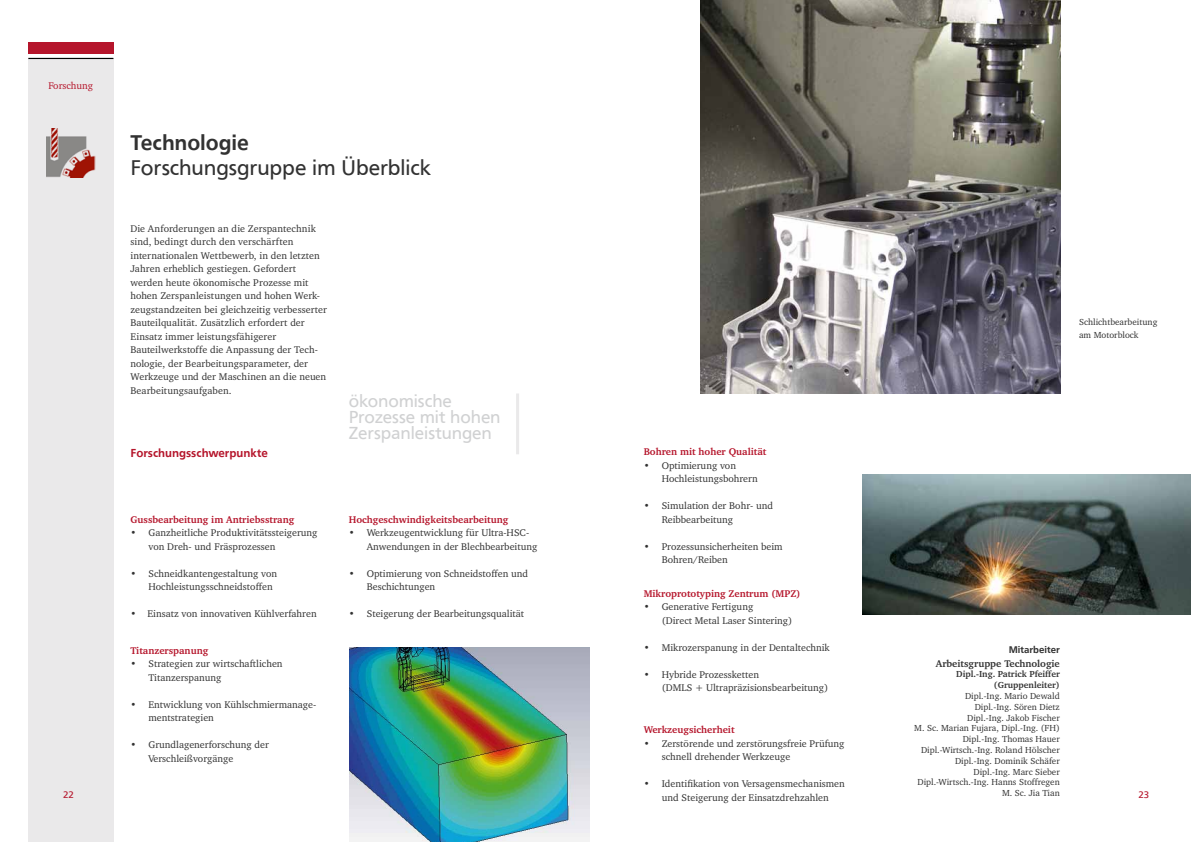
<style>
.page{position:relative;width:1191px;height:842px;background:#fff}
.page>*{position:absolute;margin:0;border:0;box-sizing:border-box;transform-origin:0 0}
.t1{font:22px "Front Page";letter-spacing:-.005em;color:#323232}
.t2{font:500 22px "Front Page";letter-spacing:-.005em;color:#323232}
.t3{font:18px/16px "Front Page";letter-spacing:-.005em;color:#d0d1d2}
.t4{font:500 12px "Front Page";color:#b5152b}
.t5{font:10px/13.5px "Charter";color:#323232}
.t6{font:700 10px "Charter";color:#b5152b}
.t7{font:700 10px "Charter";color:#323232}
.t8{font:500 10px "Front Page";color:#323232}
.t9{font:10px "Charter";color:#b5152b}
.t10{font:10px "Front Page";color:#b5152b}
.t11{font:9px/10.8px "Charter";color:#323232}
.t12{font:700 9px/10.8px "Charter";color:#323232;text-align:right}
</style>
<div class="page">
<div style="left:28px;top:59px;width:85px;height:783px;background:#eae9ea"></div>
<div style="left:28px;top:43px;width:85px;height:11px;background:#b5152b"></div>
<hr style="left:28px;top:58px;width:85px;height:1px;background:#000">
<img style="left:700px;top:0;width:360px;height:394px">
<hr style="left:516px;top:393px;width:3px;height:61px;background:#eae9ea">
<img style="left:46px;top:129px;width:50px;height:49px">
<img style="left:862px;top:475px;width:329px;height:140px">
<img style="left:349px;top:647px;width:240px;height:195px">
<p class="t9" style="left:49px;top:80px;width:46px">Forschung</p>
<h1 class="t2" style="left:130px;top:127px;width:120px">Technologie</h1>
<h1 class="t1" style="left:130px;top:152px;width:302px">Forschungsgruppe im Überblick</h1>
<p class="t5" style="left:130px;top:221px;width:198px">Die Anforderungen an die Zerspantechnik sind, bedingt durch den verschärften internationalen Wettbewerb, in den letzten Jahren erheblich gestiegen. Gefordert werden heute ökonomische Prozesse mit hohen Zerspanleistungen und hohen Werk&shy;zeugstandzeiten bei gleichzeitig verbesserter Bauteilqualität. Zusätzlich erfordert der Einsatz immer leistungsfähigerer Bauteilwerkstoffe die Anpassung der Tech&shy;nologie, der Bearbeitungsparameter, der Werkzeuge und der Maschinen an die neuen Bearbeitungsaufgaben.</p>
<h2 class="t3" style="left:349px;top:392px;width:153px">ökonomische<br>Prozesse mit hohen<br>Zerspanleistungen</h2>
<p class="t11" style="left:1079px;top:315px;width:80px;line-height:13.5px">Schlichtbearbeitung am Motorblock</p>
<p class="t6" style="left:643px;top:445px;width:124px">Bohren mit hoher Qualität</p>
<p class="t5" style="left:661px;top:458px;width:97px;text-indent:-18px">• Optimierung von<br>Hochleistungsbohrern</p>
<p class="t5" style="left:661px;top:499px;width:113px;text-indent:-18px">• Simulation der Bohr- und<br>Reibbearbeitung</p>
<p class="t5" style="left:661px;top:539px;width:122px;text-indent:-18px">• Prozessunsicherheiten beim<br>Bohren/Reiben</p>
<p class="t6" style="left:643px;top:587px;width:158px">Mikroprototyping Zentrum (MPZ)</p>
<p class="t5" style="left:661px;top:600px;width:132px;text-indent:-18px">• Generative Fertigung<br>(Direct Metal Laser Sintering)</p>
<p class="t5" style="left:643px;top:640px;width:188px">• Mikrozerspanung in der Dentaltechnik</p>
<p class="t5" style="left:661px;top:667px;width:168px;text-indent:-18px">• Hybride Prozessketten<br>(DMLS + Ultrapräzisionsbearbeitung)</p>
<p class="t6" style="left:643px;top:724px;width:92px">Werkzeugsicherheit</p>
<p class="t5" style="left:661px;top:736px;width:184px;text-indent:-18px">• Zerstörende und zerstörungsfreie Prüfung schnell drehender Werkzeuge</p>
<p class="t5" style="left:643px;top:777px;width:203px;text-align:center">• Identifikation von Versagensmechanismen und Steigerung der Einsatzdrehzahlen</p>
<p class="t4" style="left:130px;top:444px;width:139px">Forschungsschwerpunkte</p>
<p class="t6" style="left:130px;top:513px;width:165px">Gussbearbeitung im Antriebsstrang</p>
<p class="t5" style="left:148px;top:526px;width:171px;text-indent:-18px">• Ganzheitliche Produktivitätssteigerung von Dreh- und Fräsprozessen</p>
<p class="t5" style="left:148px;top:566px;width:130px;text-indent:-18px">• Schneidkantengestaltung von<br>Hochleistungsschneidstoffen</p>
<p class="t5" style="left:130px;top:607px;width:188px">• Einsatz von innovativen Kühlverfahren</p>
<p class="t6" style="left:349px;top:513px;width:161px">Hochgeschwindigkeitsbearbeitung</p>
<p class="t5" style="left:367px;top:526px;width:172px;text-indent:-18px">• Werkzeugentwicklung für Ultra-HSC-<br>Anwendungen in der Blechbearbeitung</p>
<p class="t5" style="left:367px;top:566px;width:163px;text-indent:-18px">• Optimierung von Schneidstoffen und<br>Beschichtungen</p>
<p class="t5" style="left:349px;top:607px;width:177px">• Steigerung der Bearbeitungsqualität</p>
<p class="t8" style="left:1008px;top:642px;width:53px">Mitarbeiter</p>
<p class="t7" style="left:935px;top:657px;width:125px">Arbeitsgruppe Technologie</p>
<p class="t12" style="left:956px;top:669px;width:105px">Dipl.-Ing. Patrick Pfeiffer (Gruppenleiter)</p>
<p class="t11" style="left:914px;top:690px;width:147px;text-align:right">Dipl.-Ing. Mario Dewald<br>Dipl.-Ing. Sören Dietz<br>Dipl.-Ing. Jakob Fischer<br>M. Sc. Marian Fujara, Dipl.-Ing. (FH)<br>Dipl.-Ing. Thomas Hauer<br>Dipl.-Wirtsch.-Ing. Roland Hölscher<br>Dipl.-Ing. Dominik Schäfer<br>Dipl.-Ing. Marc Sieber<br>Dipl.-Wirtsch.-Ing. Hanns Stoffregen<br>M. Sc. Jia Tian</p>
<p class="t6" style="left:130px;top:644px;width:79px">Titanzerspanung</p>
<p class="t5" style="left:148px;top:657px;width:136px;text-indent:-18px">• Strategien zur wirtschaftlichen<br>Titanzerspanung</p>
<p class="t5" style="left:148px;top:697px;width:169px;text-indent:-18px">• Entwicklung von Kühlschmiermanage&shy;mentstrategien</p>
<p class="t5" style="left:148px;top:738px;width:122px;text-indent:-18px">• Grundlagenerforschung der<br>Verschleißvorgänge</p>
<p class="t10" style="left:63px;top:787px;width:12px">22</p>
<p class="t10" style="left:1138px;top:787px;width:12px">23</p>
</div>
